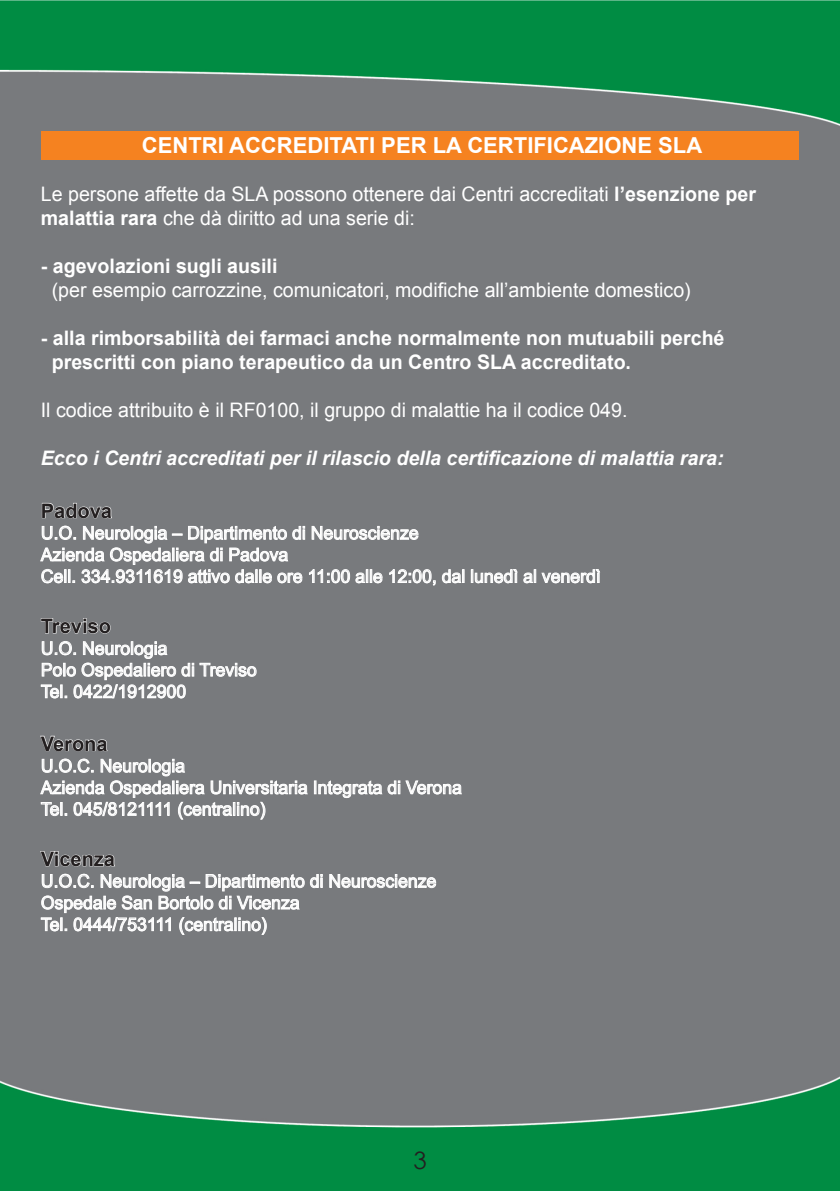
<style>
.page{position:relative;width:840px;height:1191px;background:#fff}
.page>*{position:absolute;margin:0;border:0;box-sizing:border-box;transform-origin:0 0}
.t1{font:24px "Century Gothic";color:#231f20}
.t2{font:700 22px "Arial";color:#fff}
.t3{font:20px/24px "Arial";color:#fff}
.t4{font:700 20px/24px "Arial";color:#fff}
.t5{font:italic 700 20px "Arial";color:#fff}
.t6{font:700 20px "Arial";color:#231f20}
.t7{font:18px/21.6px "Arial";color:#fff}
.s1{font-weight:700}
</style>
<div class="page">
<img style="left:0;top:0;width:839px;height:1190px">
<div style="left:41px;top:131px;width:757px;height:28px;background:#f58220"></div>
<svg style="left:41px;top:502px;width:71px;height:17px"></svg>
<svg style="left:40px;top:525px;width:424px;height:61px;background:#959699"></svg>
<svg style="left:471px;top:568px;width:64px;height:16px"></svg>
<svg style="left:541px;top:568px;width:59px;height:16px"></svg>
<svg style="left:40px;top:617px;width:71px;height:17px"></svg>
<svg style="left:40px;top:640px;width:217px;height:59px;background:#939597"></svg>
<svg style="left:40px;top:735px;width:68px;height:17px"></svg>
<svg style="left:314px;top:780px;width:85px;height:18px;background:#a4a5a7"></svg>
<svg style="left:405px;top:780px;width:57px;height:15px"></svg>
<svg style="left:40px;top:758px;width:268px;height:62px;background:#939597"></svg>
<svg style="left:40px;top:850px;width:75px;height:17px"></svg>
<svg style="left:328px;top:873px;width:108px;height:15px;background:#aaabad"></svg>
<svg style="left:40px;top:873px;width:282px;height:62px;background:#98999c"></svg>
<p class="t2" style="left:142px;top:130px;width:561px">CENTRI ACCREDITATI PER LA CERTIFICAZIONE SLA</p>
<p class="t3" style="left:41px;top:182px;width:716px">Le persone affette da SLA possono ottenere dai Centri accreditati <span class="s1">l’esenzione per malattia rara</span> che dà diritto ad una serie di:</p>
<p class="t4" style="left:41px;top:254px;width:238px">- agevolazioni sugli ausili</p>
<p class="t3" style="left:52px;top:278px;width:640px">(per esempio carrozzine, comunicatori, modifiche all’ambiente domestico)</p>
<p class="t4" style="left:52px;top:326px;width:674px;text-indent:-11px">- alla rimborsabilità dei farmaci anche normalmente non mutuabili perché prescritti con piano terapeutico da un Centro SLA accreditato.</p>
<p class="t3" style="left:41px;top:398px;width:588px">Il codice attribuito è il RF0100, il gruppo di malattie ha il codice 049.</p>
<p class="t5" style="left:41px;top:444px;width:683px">Ecco i Centri accreditati per il rilascio della certificazione di malattia rara:</p>
<p class="t6" style="left:41px;top:497px;width:73px">Padova</p>
<p class="t7" style="left:41px;top:522px;width:561px">U.O. Neurologia – Dipartimento di Neuroscienze<br>Azienda Ospedaliera di Padova<br>Cell. 334.9311619 attivo dalle ore 11:00 alle 12:00, dal lunedì al venerdì</p>
<p class="t6" style="left:41px;top:612px;width:72px">Treviso</p>
<p class="t7" style="left:41px;top:637px;width:217px">U.O. Neurologia<br>Polo Ospedaliero di Treviso<br>Tel. 0422/1912900</p>
<p class="t6" style="left:41px;top:730px;width:68px">Verona</p>
<p class="t7" style="left:41px;top:755px;width:422px">U.O.C. Neurologia<br>Azienda Ospedaliera Universitaria Integrata di Verona<br>Tel. 045/8121111 (centralino)</p>
<p class="t6" style="left:41px;top:845px;width:76px">Vicenza</p>
<p class="t7" style="left:41px;top:870px;width:397px">U.O.C. Neurologia – Dipartimento di Neuroscienze<br>Ospedale San Bortolo di Vicenza<br>Tel. 0444/753111 (centralino)</p>
<h1 class="t1" style="left:413px;top:1145px;width:15px">3</h1>
</div>
